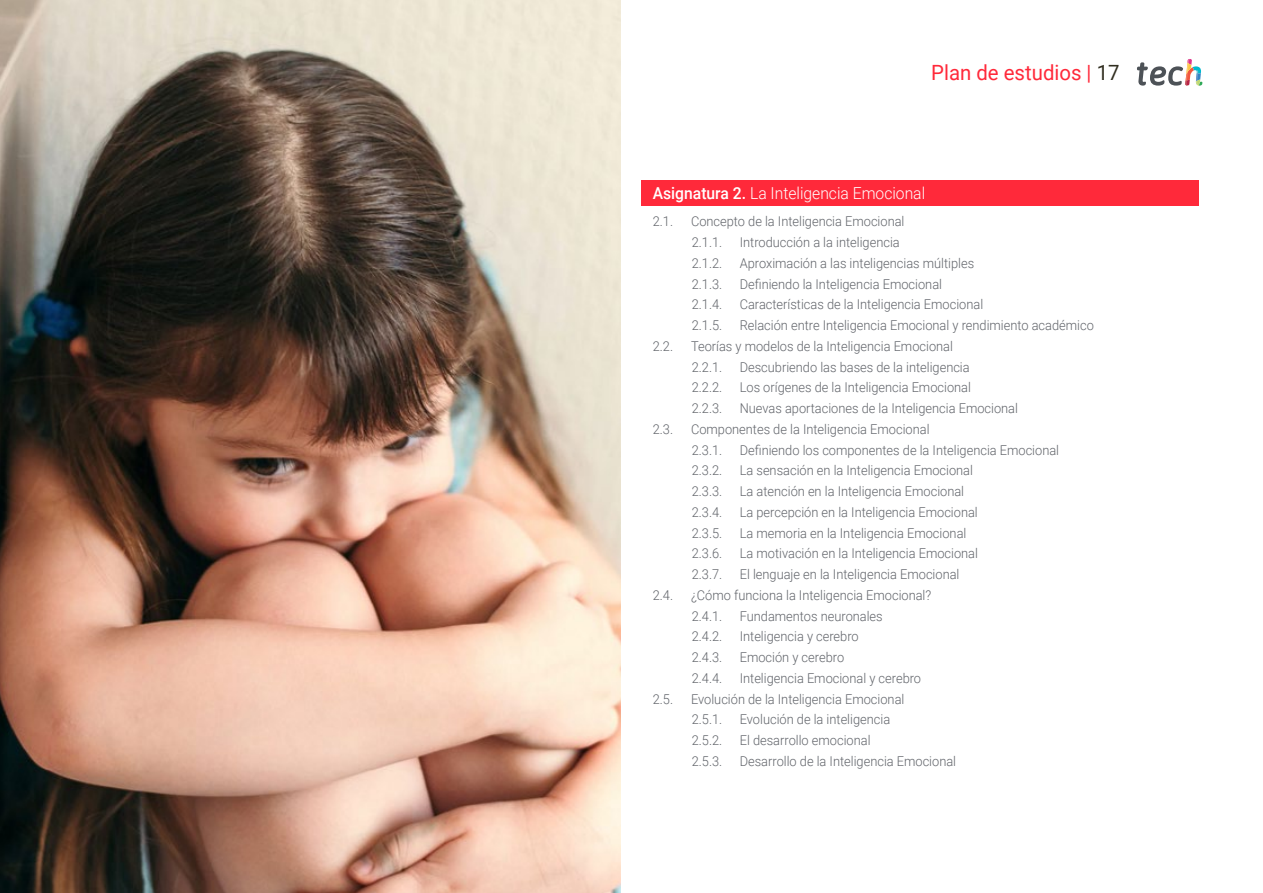
<style>
.page{position:relative;width:1263px;height:893px;background:#fff}
.page>*{position:absolute;margin:0;border:0;box-sizing:border-box;transform-origin:0 0}
.t1{font:21px "Roboto";color:#ff293a}
.t2{font:300 16.5px "Roboto";color:#fff;scale:.95 1}
.t3{font:300 13.5px/20.7px "Roboto";color:#61646a;scale:.95 1}
.s1{color:#312e20}
.s2{font-weight:500}
</style>
<div class="page">
<div style="left:642px;top:180px;width:557px;height:25px;background:#ff293a"></div>
<img style="left:0;top:0;width:621px;height:893px">
<svg style="left:1137px;top:59px;width:65px;height:27px"></svg>
<h1 class="t1" style="left:931px;top:57px;width:190px">Plan de estudios | <span class="s1">17</span></h1>
<p class="t2" style="left:653px;top:182px;width:288px"><span class="s2">Asignatura 2.</span> La Inteligencia Emocional</p>
<p class="t3" style="left:653px;top:211px;width:23px">2.1.</p>
<p class="t3" style="left:691px;top:211px;width:226px">Concepto de la Inteligencia Emocional<br>2.1.1.</p>
<p class="t3" style="left:740px;top:231px;width:170px">Introducción a la inteligencia</p>
<p class="t3" style="left:692px;top:252px;width:34px">2.1.2.</p>
<p class="t3" style="left:740px;top:252px;width:248px">Aproximación a las inteligencias múltiples</p>
<p class="t3" style="left:692px;top:273px;width:34px">2.1.3.</p>
<p class="t3" style="left:740px;top:273px;width:214px">Definiendo la Inteligencia Emocional</p>
<p class="t3" style="left:692px;top:294px;width:34px">2.1.4.</p>
<p class="t3" style="left:740px;top:294px;width:258px">Características de la Inteligencia Emocional</p>
<p class="t3" style="left:692px;top:314px;width:34px">2.1.5.</p>
<p class="t3" style="left:740px;top:314px;width:374px">Relación entre Inteligencia Emocional y rendimiento académico</p>
<p class="t3" style="left:653px;top:335px;width:23px">2.2.</p>
<p class="t3" style="left:691px;top:335px;width:277px">Teorías y modelos de la Inteligencia Emocional<br>2.2.1.</p>
<p class="t3" style="left:740px;top:356px;width:244px">Descubriendo las bases de la inteligencia</p>
<p class="t3" style="left:692px;top:377px;width:34px">2.2.2.</p>
<p class="t3" style="left:740px;top:377px;width:245px">Los orígenes de la Inteligencia Emocional</p>
<p class="t3" style="left:692px;top:397px;width:34px">2.2.3.</p>
<p class="t3" style="left:740px;top:397px;width:294px">Nuevas aportaciones de la Inteligencia Emocional</p>
<p class="t3" style="left:653px;top:418px;width:23px">2.3.</p>
<p class="t3" style="left:691px;top:418px;width:253px">Componentes de la Inteligencia Emocional<br>2.3.1.</p>
<p class="t3" style="left:740px;top:439px;width:338px">Definiendo los componentes de la Inteligencia Emocional</p>
<p class="t3" style="left:692px;top:460px;width:34px">2.3.2.</p>
<p class="t3" style="left:740px;top:460px;width:247px">La sensación en la Inteligencia Emocional</p>
<p class="t3" style="left:692px;top:480px;width:34px">2.3.3.</p>
<p class="t3" style="left:740px;top:480px;width:238px">La atención en la Inteligencia Emocional</p>
<p class="t3" style="left:692px;top:501px;width:34px">2.3.4.</p>
<p class="t3" style="left:740px;top:501px;width:252px">La percepción en la Inteligencia Emocional</p>
<p class="t3" style="left:692px;top:522px;width:34px">2.3.5.</p>
<p class="t3" style="left:740px;top:522px;width:240px">La memoria en la Inteligencia Emocional</p>
<p class="t3" style="left:692px;top:543px;width:34px">2.3.6.</p>
<p class="t3" style="left:740px;top:543px;width:252px">La motivación en la Inteligencia Emocional</p>
<p class="t3" style="left:692px;top:563px;width:34px">2.3.7.</p>
<p class="t3" style="left:740px;top:563px;width:233px">El lenguaje en la Inteligencia Emocional</p>
<p class="t3" style="left:653px;top:584px;width:23px">2.4.</p>
<p class="t3" style="left:691px;top:584px;width:254px">¿Cómo funciona la Inteligencia Emocional?<br>2.4.1.</p>
<p class="t3" style="left:740px;top:605px;width:152px">Fundamentos neuronales</p>
<p class="t3" style="left:692px;top:626px;width:34px">2.4.2.</p>
<p class="t3" style="left:740px;top:626px;width:127px">Inteligencia y cerebro</p>
<p class="t3" style="left:692px;top:646px;width:34px">2.4.3.</p>
<p class="t3" style="left:740px;top:646px;width:111px">Emoción y cerebro</p>
<p class="t3" style="left:692px;top:667px;width:34px">2.4.4.</p>
<p class="t3" style="left:740px;top:667px;width:192px">Inteligencia Emocional y cerebro</p>
<p class="t3" style="left:653px;top:688px;width:23px">2.5.</p>
<p class="t3" style="left:691px;top:688px;width:226px">Evolución de la Inteligencia Emocional<br>2.5.1.</p>
<p class="t3" style="left:740px;top:709px;width:160px">Evolución de la inteligencia</p>
<p class="t3" style="left:692px;top:729px;width:34px">2.5.2.</p>
<p class="t3" style="left:740px;top:729px;width:139px">El desarrollo emocional</p>
<p class="t3" style="left:692px;top:750px;width:34px">2.5.3.</p>
<p class="t3" style="left:740px;top:750px;width:229px">Desarrollo de la Inteligencia Emocional</p>
</div>
